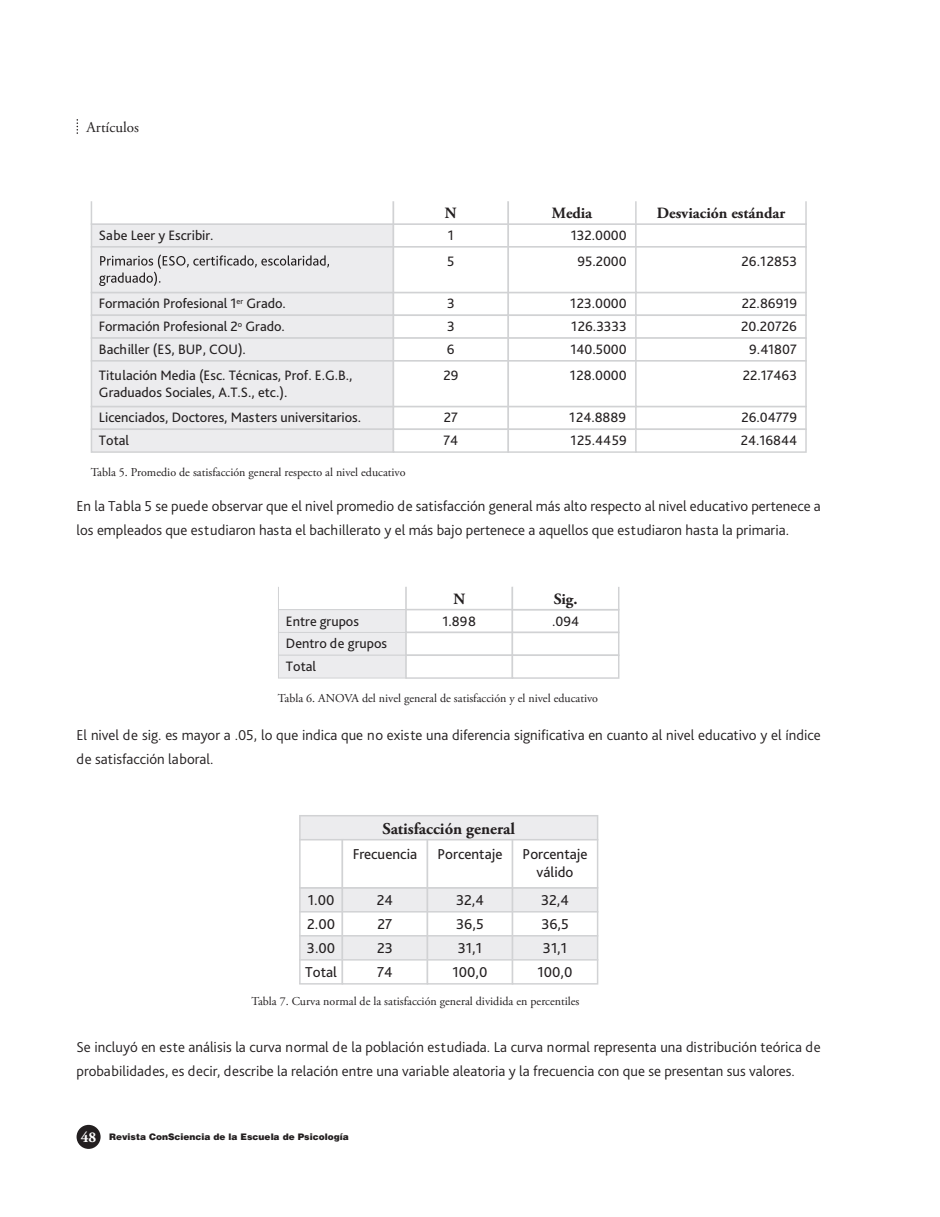
<style>
.page{position:relative;width:940px;height:1217px;background:#fff}
.page>*{position:absolute;margin:0;border:0;box-sizing:border-box;transform-origin:0 0}
.t1{font:700 16.5px "Adobe Garamond Pro";color:#231f20}
.t2{font:700 15.6px "Adobe Garamond Pro";color:#231f20}
.t3{font:300 15px/24px "Bliss Pro";color:#231f20}
.t4{font:15px/18px "Bliss Pro";color:#231f20;text-align:center}
.t5{font:15px "Adobe Garamond Pro";color:#231f20}
.t6{font:14.25px/17.1px "Bliss Pro";color:#231f20}
.t7{font:12px "Adobe Garamond Pro";color:#231f20}
.t8{font:900 9px "Helvetica";color:#231f20}
.s1{font-family:"Adobe Garamond Pro";font-weight:700;font-size:15px;color:#fff}
</style>
<div class="page">
<div style="left:77px;top:1124px;width:24px;height:24px;background:#231f20;border-radius:50%"></div>
<svg style="left:91px;top:201px;width:715px;height:251px"></svg>
<svg style="left:278px;top:586px;width:341px;height:92px"></svg>
<svg style="left:299px;top:815px;width:299px;height:169px"></svg>
<p class="t5" style="left:87px;top:118px;width:54px">Artículos</p>
<p class="t2" style="left:445px;top:204px;width:13px">N</p>
<p class="t2" style="left:552px;top:204px;width:42px">Media</p>
<p class="t2" style="left:656px;top:204px;width:130px">Desviación estándar</p>
<p class="t6" style="left:447px;top:252px;width:9px">5</p>
<p class="t6" style="left:577px;top:252px;width:51px">95.2000</p>
<p class="t6" style="left:741px;top:252px;width:57px">26.12853</p>
<p class="t6" style="left:99px;top:226px;width:116px">Sabe Leer y Escribir.</p>
<p class="t6" style="left:448px;top:226px;width:7px">1</p>
<p class="t6" style="left:571px;top:226px;width:58px">132.0000</p>
<p class="t6" style="left:99px;top:295px;width:188px">Formación Profesional 1<sup>er</sup> Grado.</p>
<p class="t6" style="left:447px;top:295px;width:9px">3</p>
<p class="t6" style="left:570px;top:295px;width:58px">123.0000</p>
<p class="t6" style="left:742px;top:295px;width:57px">22.86919</p>
<p class="t6" style="left:99px;top:317px;width:187px">Formación Profesional 2<sup>o</sup> Grado.</p>
<p class="t6" style="left:447px;top:317px;width:9px">3</p>
<p class="t6" style="left:571px;top:317px;width:57px">126.3333</p>
<p class="t6" style="left:741px;top:317px;width:57px">20.20726</p>
<p class="t6" style="left:99px;top:340px;width:149px">Bachiller (ES, BUP, COU).</p>
<p class="t6" style="left:447px;top:340px;width:9px">6</p>
<p class="t6" style="left:570px;top:340px;width:58px">140.5000</p>
<p class="t6" style="left:749px;top:340px;width:49px">9.41807</p>
<p class="t6" style="left:99px;top:366px;width:255px">Titulación Media (Esc. Técnicas, Prof. E.G.B.,<br>Graduados Sociales, A.T.S., etc.).</p>
<p class="t6" style="left:443px;top:366px;width:16px">29</p>
<p class="t6" style="left:570px;top:366px;width:59px">128.0000</p>
<p class="t6" style="left:743px;top:366px;width:56px">22.17463</p>
<p class="t6" style="left:99px;top:409px;width:264px">Licenciados, Doctores, Masters universitarios.</p>
<p class="t6" style="left:444px;top:409px;width:16px">27</p>
<p class="t6" style="left:569px;top:409px;width:58px">124.8889</p>
<p class="t6" style="left:741px;top:409px;width:57px">26.04779</p>
<p class="t6" style="left:99px;top:431px;width:32px">Total</p>
<p class="t6" style="left:443px;top:431px;width:16px">74</p>
<p class="t6" style="left:570px;top:431px;width:58px">125.4459</p>
<p class="t6" style="left:740px;top:431px;width:58px">24.16844</p>
<p class="t7" style="left:91px;top:465px;width:316px">Tabla 5. Promedio de satisfacción general respecto al nivel educativo</p>
<p class="t3" style="left:77px;top:493px;width:746px">En la Tabla 5 se puede observar que el nivel promedio de satisfacción general más alto respecto al nivel educativo pertenece a los empleados que estudiaron hasta el bachillerato y el más bajo pertenece a aquellos que estudiaron hasta la primaria.</p>
<p class="t2" style="left:453px;top:589px;width:13px">N</p>
<p class="t2" style="left:553px;top:589px;width:25px">Sig.</p>
<p class="t6" style="left:286px;top:612px;width:75px">Entre grupos</p>
<p class="t6" style="left:442px;top:612px;width:35px">1.898</p>
<p class="t6" style="left:552px;top:612px;width:28px">.094</p>
<p class="t6" style="left:286px;top:631px;width:103px;line-height:22.8px">Dentro de grupos<br>Total</p>
<p class="t7" style="left:278px;top:690px;width:321px">Tabla 6. ANOVA del nivel general de satisfacción y el nivel educativo</p>
<p class="t3" style="left:77px;top:722px;width:746px">El nivel de sig. es mayor a .05, lo que indica que no existe una diferencia significativa en cuanto al nivel educativo y el índice de satisfacción laboral.</p>
<p class="t1" style="left:382px;top:818px;width:134px">Satisfacción general</p>
<p class="t4" style="left:353px;top:844px;width:66px">Frecuencia</p>
<p class="t4" style="left:437px;top:844px;width:66px">Porcentaje</p>
<p class="t4" style="left:522px;top:844px;width:66px">Porcentaje válido</p>
<p class="t4" style="left:308px;top:890px;width:28px">1.00</p>
<p class="t4" style="left:377px;top:890px;width:18px">24</p>
<p class="t4" style="left:456px;top:890px;width:29px">32,4</p>
<p class="t4" style="left:541px;top:890px;width:29px">32,4</p>
<p class="t4" style="left:307px;top:914px;width:30px">2.00</p>
<p class="t4" style="left:377px;top:914px;width:16px">27</p>
<p class="t4" style="left:456px;top:914px;width:29px">36,5</p>
<p class="t4" style="left:541px;top:914px;width:29px">36,5</p>
<p class="t4" style="left:307px;top:938px;width:30px">3.00</p>
<p class="t4" style="left:377px;top:938px;width:17px">23</p>
<p class="t4" style="left:458px;top:938px;width:26px">31,1</p>
<p class="t4" style="left:543px;top:938px;width:26px">31,1</p>
<p class="t4" style="left:305px;top:962px;width:33px">Total</p>
<p class="t4" style="left:377px;top:962px;width:17px">74</p>
<p class="t4" style="left:452px;top:962px;width:36px">100,0</p>
<p class="t4" style="left:537px;top:962px;width:36px">100,0</p>
<p class="t7" style="left:251px;top:993px;width:329px">Tabla 7. Curva normal de la satisfacción general dividida en percentiles</p>
<p class="t3" style="left:77px;top:1034px;width:746px">Se incluyó en este análisis la curva normal de la población estudiada. La curva normal representa una distribución teórica de probabilidades, es decir, describe la relación entre una variable aleatoria y la frecuencia con que se presentan sus valores.</p>
<p class="t8" style="left:81px;top:1130px;width:269px"><span class="s1">48</span> Revista ConSciencia de la Escuela de Psicología</p>
</div>
